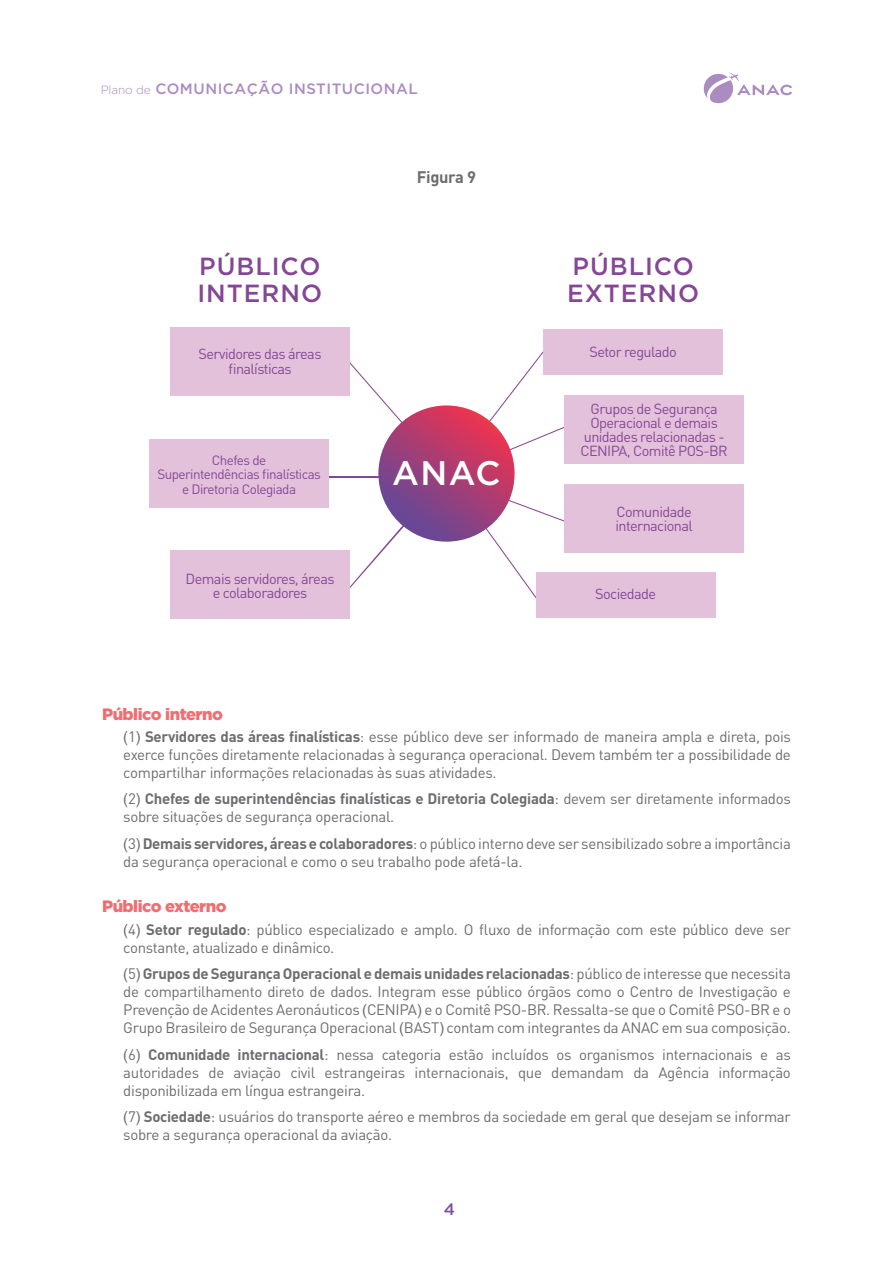
<style>
.page{position:relative;width:893px;height:1263px;background:#fff}
.page>*{position:absolute;margin:0;border:0;box-sizing:border-box;transform-origin:0 0}
.t1{font:500 34.05px "Gotham HTF";color:#fff}
.t2{font:500 24.75px/26.8px "Gotham HTF";letter-spacing:.04em;color:#854795}
.Titulo_4{font:900 16.5px "Gotham HTF";letter-spacing:-.03em;color:#f16d72}
.texto_corrido{font:700 16.5px "DINOT";letter-spacing:-.02em;color:#6c6d70}
.t3{font:500 16.5px "Gotham HTF";color:#804fa0}
.Bullets{font:15px/18px "DINOT";letter-spacing:-.02em;color:#6c6d70}
.t4{font:500 15px "Gotham HTF";letter-spacing:.035em;color:#ab8cc0}
.t5{font:14.4px/14.1px "DINOT";letter-spacing:-.04em;color:#854795;text-align:center}
.t6{font:13.5px/14.1px "DINOT";letter-spacing:-.04em;color:#854795;text-align:center}
.s1{font-weight:300;font-size:11.85px}
.s2{font-family:"Arial"}
.s3{font-weight:700}
</style>
<div class="page">
<svg style="left:704px;top:73px;width:88px;height:30px"></svg>
<hr style="left:317px;top:477px;width:129px;height:1px;background:#854795">
<svg style="left:343px;top:342px;width:235px;height:263px"></svg>
<svg style="left:378px;top:405px;width:137px;height:137px;background:#a64077"></svg>
<div style="left:170px;top:328px;width:179px;height:68px;background:#e4c1db"></div>
<div style="left:150px;top:439px;width:179px;height:69px;background:#e4c1db"></div>
<div style="left:170px;top:550px;width:179px;height:68px;background:#e4c1db"></div>
<div style="left:544px;top:329px;width:179px;height:45px;background:#e4c1db"></div>
<div style="left:564px;top:395px;width:179px;height:68px;background:#e4c1db"></div>
<div style="left:564px;top:484px;width:179px;height:68px;background:#e4c1db"></div>
<div style="left:536px;top:573px;width:179px;height:45px;background:#e4c1db"></div>
<p class="t4" style="left:101px;top:80px;width:319px"><span class="s1">Plano de</span> COMUNICAÇÃO INSTITUCIONAL</p>
<p class="texto_corrido" style="left:417px;top:166px;width:61px">Figura 9</p>
<p class="t2" style="left:197px;top:252px;width:126px">PÚBLICO<br>INTERNO</p>
<p class="t2" style="left:567px;top:252px;width:133px">PÚBLICO<br>EXTERNO</p>
<p class="t5" style="left:199px;top:347px;width:124px">Servidores das áreas finalísticas</p>
<p class="t6" style="left:157px;top:453px;width:165px">Chefes de<br>Superintendências finalísticas e Diretoria Colegiada</p>
<p class="t5" style="left:186px;top:571px;width:150px">Demais servidores, áreas e colaboradores</p>
<p class="t1" style="left:392px;top:454px;width:110px">ANAC</p>
<p class="t5" style="left:589px;top:344px;width:89px">Setor regulado</p>
<p class="t5" style="left:581px;top:401px;width:149px">Grupos de Segurança<br>Operacional e demais unidades relacionadas -<br>CENIPA, Comitê POS-BR</p>
<p class="t5" style="left:615px;top:504px;width:79px;text-align:left">Comunidade internacional</p>
<p class="t5" style="left:595px;top:586px;width:62px">Sociedade</p>
<p class="Titulo_4" style="left:102px;top:704px;width:122px">Público interno</p>
<p class="Bullets" style="left:123px;top:727px;width:669px;text-align:justify"><span class="s2">(</span>1<span class="s2">)</span> <span class="s3">Servidores das áreas finalísticas</span>: esse público deve ser informado de maneira ampla e direta, pois exerce funções diretamente relacionadas à segurança operacional. Devem também ter a possibilidade de compartilhar informações relacionadas às suas atividades.</p>
<p class="Bullets" style="left:123px;top:789px;width:669px"><span class="s2">(</span>2<span class="s2">)</span> <span class="s3">Chefes de superintendências finalísticas e Diretoria Colegiada</span>: devem ser diretamente informados sobre situações de segurança operacional.</p>
<p class="Bullets" style="left:123px;top:834px;width:669px"><span class="s2">(</span>3<span class="s2">)</span> <span class="s3">Demais servidores, áreas e colaboradores</span>: o público interno deve ser sensibilizado sobre a importância da segurança operacional e como o seu trabalho pode afetá-la.</p>
<p class="Titulo_4" style="left:102px;top:897px;width:126px">Público externo</p>
<p class="Bullets" style="left:123px;top:919px;width:669px"><span class="s2">(</span>4<span class="s2">)</span> <span class="s3">Setor regulado</span>: público especializado e amplo. O fluxo de informação com este público deve ser constante, atualizado e dinâmico.</p>
<p class="Bullets" style="left:123px;top:964px;width:669px;text-align:justify"><span class="s2">(</span>5<span class="s2">)</span> <span class="s3">Grupos de Segurança Operacional e demais unidades relacionadas</span>: público de interesse que necessita de compartilhamento direto de dados. Integram esse público órgãos como o Centro de Investigação e Prevenção de Acidentes Aeronáuticos <span class="s2">(</span>CENIPA<span class="s2">)</span> e o Comitê PSO-BR. Ressalta-se que o Comitê PSO-BR e o Grupo Brasileiro de Segurança Operacional <span class="s2">(</span>BAST<span class="s2">)</span> contam com integrantes da ANAC em sua composição.</p>
<p class="Bullets" style="left:123px;top:1044px;width:669px;text-align:justify"><span class="s2">(</span>6<span class="s2">)</span> <span class="s3">Comunidade internacional</span>: nessa categoria estão incluídos os organismos internacionais e as autoridades de aviação civil estrangeiras internacionais, que demandam da Agência informação disponibilizada em língua estrangeira.</p>
<p class="Bullets" style="left:123px;top:1107px;width:669px"><span class="s2">(</span>7<span class="s2">)</span> <span class="s3">Sociedade</span>: usuários do transporte aéreo e membros da sociedade em geral que desejam se informar sobre a segurança operacional da aviação.</p>
<p class="t3" style="left:444px;top:1200px;width:13px">4</p>
</div>
